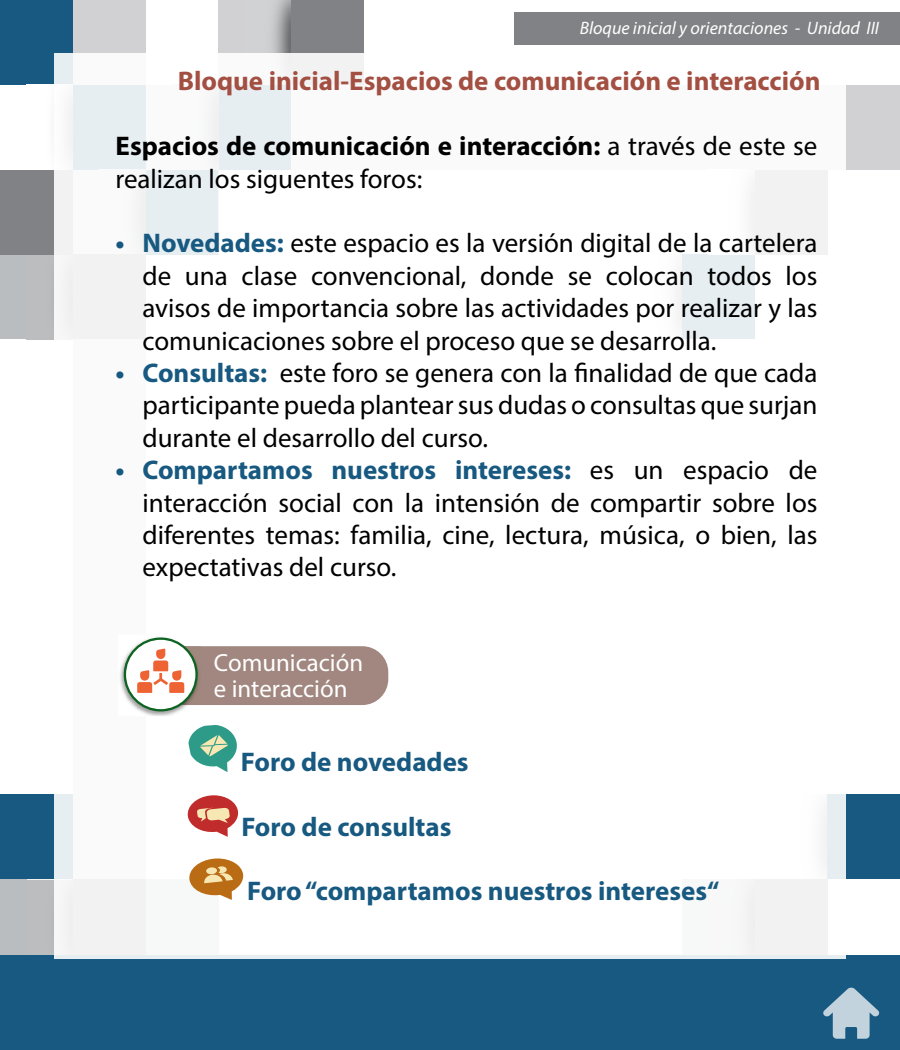
<style>
.page{position:relative;width:900px;height:1050px;background:#fff}
.page>*{position:absolute;margin:0;border:0;box-sizing:border-box;transform-origin:0 0}
.t1{font:27px/32.4px "Myriad Pro";color:#000;text-align:justify}
.t2{font:700 27px "Myriad Pro";color:#175980}
.t3{font:700 27px "Myriad Pro";color:#a34f42}
.t4{font:24.9px/25.8px "Myriad Pro";color:#fff}
.t5{font:italic 18px "Myriad Pro";color:#fff}
.s1{font-weight:700}
.s2{font-weight:700;color:#175980}
</style>
<div class="page">
<div style="left:0;top:794px;width:73px;height:85px;background:#175980"></div>
<div style="left:73px;top:85px;width:827px;height:85px;background:#d1d1d4"></div>
<div style="left:0;top:879px;width:218px;height:85px;background:#babdbf"></div>
<div style="left:0;top:254px;width:146px;height:85px;background:#babdbf"></div>
<div style="left:73px;top:0;width:73px;height:957px;background:#d1d1d4"></div>
<svg style="left:218px;top:0;width:73px;height:170px;background:#c4c6c7"></svg>
<div style="left:0;top:0;width:73px;height:85px;background:#175980"></div>
<img style="left:27px;top:955px;width:27px;height:1px">
<div style="left:0;top:170px;width:73px;height:84px;background:#808285"></div>
<div style="left:291px;top:0;width:73px;height:85px;background:#808285"></div>
<div style="left:828px;top:794px;width:72px;height:85px;background:#175980"></div>
<div style="left:0;top:956px;width:900px;height:94px;background:#175980"></div>
<div style="left:514px;top:13px;width:386px;height:32px;background:#808285"></div>
<div style="left:54px;top:53px;width:792px;height:906px;background:#fff"></div>
<div style="left:134px;top:646px;width:254px;height:59px;background:#a18780;border-radius:26px"></div>
<img style="left:120px;top:637px;width:68px;height:79px">
<img style="left:134px;top:646px;width:67px;height:59px">
<svg style="left:124px;top:638px;width:74px;height:73px"></svg>
<div style="left:126px;top:640px;width:69px;height:69px;background:#fff;border-radius:50%"></div>
<svg style="left:137px;top:649px;width:47px;height:44px"></svg>
<svg style="left:189px;top:858px;width:55px;height:42px"></svg>
<svg style="left:188px;top:725px;width:49px;height:47px"></svg>
<svg style="left:187px;top:795px;width:52px;height:42px"></svg>
<svg style="left:823px;top:987px;width:57px;height:52px"></svg>
<p class="t5" style="left:580px;top:17px;width:301px">Bloque inicial y orientaciones - Unidad III</p>
<p class="t3" style="left:178px;top:63px;width:644px">Bloque inicial-Espacios de comunicación e interacción</p>
<p class="t1" style="left:116px;top:130px;width:703px"><span class="s1">Espacios de comunicación e interacción:</span> a través de este se realizan los siguentes foros:</p>
<p class="t1" style="left:142px;top:227px;width:677px;text-indent:-27px"><span class="s2">• Novedades:</span> este espacio es la versión digital de la cartelera de una clase convencional, donde se colocan todos los avisos de importancia sobre las actividades por realizar y las comunicaciones sobre el proceso que se desarrolla.</p>
<p class="t1" style="left:142px;top:356px;width:676px;text-indent:-27px"><span class="s2">• Consultas:</span> este foro se genera con la finalidad de que cada participante pueda plantear sus dudas o consultas que surjan durante el desarrollo del curso.</p>
<p class="t1" style="left:142px;top:454px;width:677px;text-indent:-27px"><span class="s2">• Compartamos nuestros intereses:</span> es un espacio de interacción social con la intensión de compartir sobre los diferentes temas: familia, cine, lectura, música, o bien, las expectativas del curso.</p>
<p class="t4" style="left:214px;top:650px;width:151px">Comunicación e interacción</p>
<p class="t2" style="left:241px;top:744px;width:229px">Foro de novedades</p>
<p class="t2" style="left:241px;top:809px;width:212px">Foro de consultas</p>
<p class="t2" style="left:247px;top:874px;width:474px">Foro “compartamos nuestros intereses“</p>
</div>
